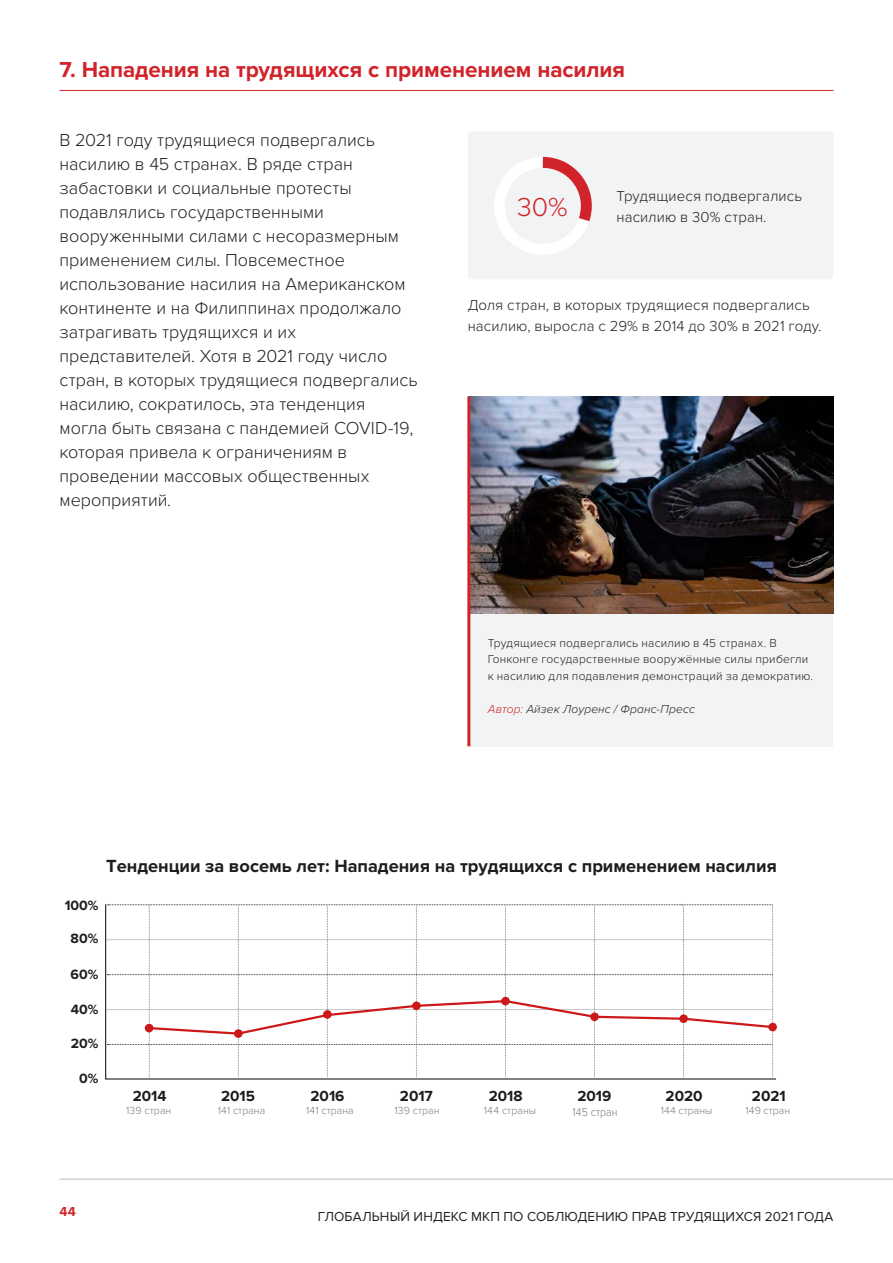
<style>
.page{position:relative;width:893px;height:1263px;background:#fff}
.page>*{position:absolute;margin:0;border:0;box-sizing:border-box;transform-origin:0 0}
.Body_Copy{font:300 27px "Proxima Nova";color:#d1232a}
.Header_1_Underline{font:700 22.5px "Proxima Nova";letter-spacing:-.005em;color:#d1232a}
.t1{font:700 18.15px "Proxima Nova";color:#1d1d1b}
.Body_Copy_Large{font:300 18px/24px "Proxima Nova";color:#231f20}
.t2{font:700 15.15px "Proxima Nova";color:#1d1d1b}
.Body_Copy-2{font:300 15px/21px "Proxima Nova";letter-spacing:.01em;color:#231f20}
.t3{font:700 13.95px "Proxima Nova";color:#1e1e1c}
.t4{font:13.5px "Proxima Nova";letter-spacing:.01em;color:#231f20}
.t5{font:700 13.5px "Proxima Nova";color:#d1232a}
.References{font:300 12px/16.5px "Proxima Nova";letter-spacing:.02em;color:#231f20}
.References-2{font:italic 300 12px "Proxima Nova";letter-spacing:.01em;color:#231f20}
.t6{font:300 11.85px "Proxima Nova";color:#7c7c7b;scale:.89 1}
.t7{font:300 10.65px "Proxima Nova";color:#7c7c7b}
.s1{color:#d1232a}
</style>
<div class="page">
<hr style="left:60px;top:1179px;width:833px;height:1px;background:#bcbdc0">
<hr style="left:60px;top:90px;width:773px;height:1px;background:#d1232a">
<div style="left:468px;top:131px;width:365px;height:148px;background:#f2f3f4;border-radius:4px"></div>
<div style="left:470px;top:613px;width:363px;height:133px;background:#f2f3f4"></div>
<img style="left:470px;top:396px;width:363px;height:217px">
<hr style="left:467px;top:396px;width:3px;height:350px;background:#d1232a">
<div style="left:494px;top:157px;width:98px;height:98px;border:11px solid #fff;border-radius:50%"></div>
<svg style="left:532px;top:156px;width:60px;height:77px"></svg>
<svg style="left:107px;top:904px;width:670px;height:175px"></svg>
<p class="Header_1_Underline" style="left:60px;top:57px;width:567px">7. Нападения на трудящихся с применением насилия</p>
<p class="Body_Copy_Large" style="left:60px;top:128px;width:359px">В 2021 году трудящиеся подвергались насилию в 45 странах. В ряде стран забастовки и социальные протесты подавлялись государственными вооруженными силами с несоразмерным применением силы. Повсеместное использование насилия на Американском континенте и на Филиппинах продолжало затрагивать трудящихся и их представителей. Хотя в 2021 году число стран, в которых трудящиеся подвергались насилию, сократилось, эта тенденция могла быть связана с пандемией COVID-19, которая привела к ограничениям в проведении массовых общественных мероприятий.</p>
<p class="Body_Copy" style="left:517px;top:192px;width:52px">30%</p>
<p class="Body_Copy-2" style="left:617px;top:186px;width:187px">Трудящиеся подвергались насилию в 30% стран.</p>
<p class="Body_Copy-2" style="left:468px;top:295px;width:355px">Доля стран, в которых трудящиеся подвергались насилию, выросла с 29% в 2014 до 30% в 2021 году.</p>
<p class="References" style="left:488px;top:634px;width:327px">Трудящиеся подвергались насилию в 45 странах. В<br>Гонконге государственные вооружённые силы прибегли к насилию для подавления демонстраций за демократию.</p>
<p class="References-2" style="left:488px;top:700px;width:209px"><span class="s1">Автор:</span> Айзек Лоуренс / Франс-Пресс</p>
<p class="t1" style="left:106px;top:855px;width:672px">Тенденции за восемь лет: Нападения на трудящихся с применением насилия</p>
<p class="t3" style="left:65px;top:897px;width:35px">100%</p>
<p class="t3" style="left:71px;top:931px;width:29px">80%</p>
<p class="t3" style="left:71px;top:967px;width:29px">60%</p>
<p class="t3" style="left:71px;top:1002px;width:29px">40%</p>
<p class="t3" style="left:71px;top:1035px;width:29px">20%</p>
<p class="t3" style="left:79px;top:1070px;width:21px">0%</p>
<p class="t2" style="left:133px;top:1087px;width:35px">2014</p>
<p class="t7" style="left:126px;top:1105px;width:47px">139 стран</p>
<p class="t2" style="left:221px;top:1087px;width:35px">2015</p>
<p class="t2" style="left:310px;top:1087px;width:35px">2016</p>
<p class="t7" style="left:218px;top:1105px;width:49px">141 страна</p>
<p class="t7" style="left:306px;top:1104px;width:49px">141 страна</p>
<p class="t2" style="left:400px;top:1087px;width:34px">2017</p>
<p class="t7" style="left:394px;top:1104px;width:47px">139 стран</p>
<p class="t2" style="left:489px;top:1087px;width:35px">2018</p>
<p class="t7" style="left:484px;top:1105px;width:54px">14 страны</p>
<p class="t7" style="left:493px;top:1105px;width:7px">4</p>
<p class="t2" style="left:577px;top:1087px;width:35px">2019</p>
<p class="t6" style="left:573px;top:1105px;width:52px">145 стран</p>
<p class="t2" style="left:666px;top:1087px;width:39px">2020</p>
<p class="t7" style="left:661px;top:1105px;width:53px">144 страны</p>
<p class="t2" style="left:752px;top:1087px;width:35px">2021</p>
<p class="t7" style="left:746px;top:1105px;width:46px">149 стран</p>
<p class="t5" style="left:60px;top:1204px;width:18px">44</p>
<p class="t4" style="left:318px;top:1208px;width:517px">ГЛОБАЛЬНЫЙ ИНДЕКС МКП ПО СОБЛЮДЕНИЮ ПРАВ ТРУДЯЩИХСЯ 2021 ГОДА</p>
</div>
